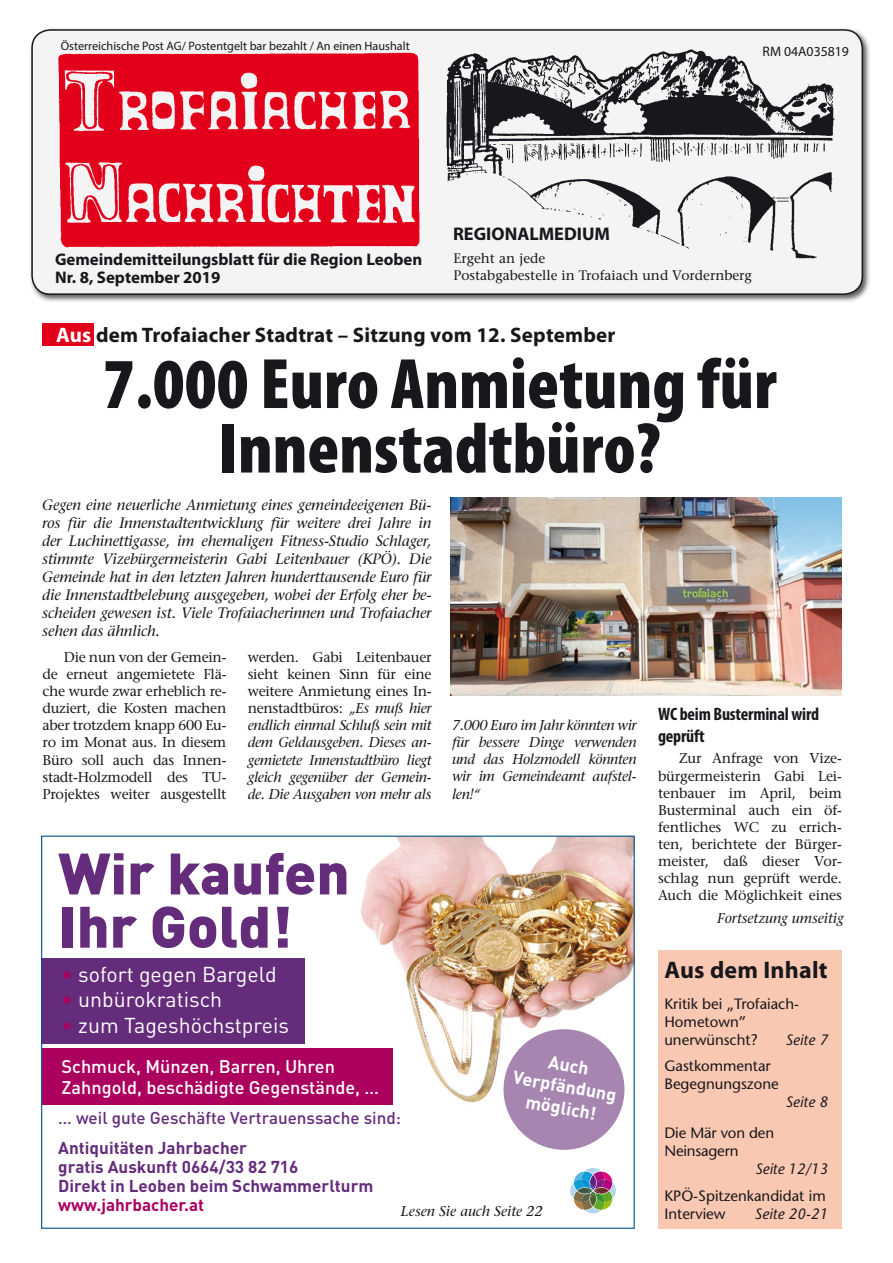
<style>
.page{position:relative;width:893px;height:1263px;background:#fff}
.page>*{position:absolute;margin:0;border:0;box-sizing:border-box;transform-origin:0 0}
.t1{font:900 condensed 72px/64.5px "Myriad Pro";color:#1a171c;text-align:center}
.t2{font:900 57.45px/53.2px "DIN";color:#642c7b}
.t3{font:700 24px "Myriad Pro";letter-spacing:.01em;color:#1a171c}
.t4{font:21.3px "DIN";color:#fff}
.t5{font:700 21px "Myriad Pro";letter-spacing:.01em;color:#1a171c}
.t6{font:700 18.3px "Myriad Pro";color:#1a171c}
.t7{font:500 18.15px/21.8px "DIN";color:#fff}
.t8{font:700 condensed 18px/21.6px "Myriad Pro";letter-spacing:-.01em;color:#1a171c}
.t9{font:700 18px/21.6px "DIN";color:#fff;text-align:center}
.t10{font:700 16.95px/19.2px "DIN";color:#642c7b}
.t11{font:500 16.95px "DIN";color:#642c7b}
.t12{font:700 16.95px "DIN";color:#ac005f}
.t13{font:700 16.8px/18.3px "Myriad Pro";color:#1a171c}
.t14{font:italic 15px/18px "Stone Serif";letter-spacing:-.01em;color:#1a171c;text-align:justify}
.t15{font:15px/18px "Stone Sans";color:#1a171c}
.t16{font:italic 15px "Stone Sans";color:#1a171c}
.t17{font:14.25px/17.1px "Stone Serif";letter-spacing:-.02em;color:#1a171c;text-align:justify}
.t18{font:italic 14.25px/17.1px "Stone Serif";letter-spacing:-.02em;color:#1a171c;text-align:justify}
.t19{font:italic 14.25px "Stone Serif";color:#1a171c}
.t20{font:13.8px/16.5px "Stone Serif";color:#1a171c}
.t21{font:13.8px "Myriad Pro";color:#1a171c}
.t22{font:12.3px "Myriad Pro";color:#1a171c}
.s1{color:#fff}
.s2{font-style:normal}
.s3{color:#ac005f}
</style>
<div class="page">
<img style="left:259px;top:838px;width:374px;height:295px">
<div style="left:42px;top:1048px;width:350px;height:56px;background:#ac005f"></div>
<div style="left:42px;top:959px;width:263px;height:85px;background:#642c7b"></div>
<div style="left:504px;top:1029px;width:120px;height:121px;background:#a686b1;border-radius:50%"></div>
<div style="left:585px;top:1168px;width:16px;height:6px;background:#b1d6ef;border-radius:50%"></div>
<svg style="left:609px;top:1183px;width:7px;height:15px"></svg>
<div style="left:585px;top:1207px;width:16px;height:6px;background:#b1d6ef;border-radius:50%"></div>
<svg style="left:570px;top:1183px;width:7px;height:15px"></svg>
<svg style="left:572px;top:1171px;width:42px;height:39px;background:#8b8d8f"></svg>
<img style="left:30px;top:28px;width:840px;height:274px">
<div style="left:32px;top:30px;width:830px;height:264px;background:#f4f4f5;border-radius:18px"></div>
<div style="left:31px;top:29px;width:832px;height:266px;border:2px solid #1a171c;border-radius:18px"></div>
<img style="left:446px;top:49px;width:389px;height:210px">
<img style="left:58px;top:52px;width:362px;height:196px">
<div style="left:658px;top:950px;width:183px;height:278px;background:#f9c8b2"></div>
<div style="left:43px;top:323px;width:51px;height:23px;background:#e2001a"></div>
<img style="left:451px;top:497px;width:390px;height:198px">
<p class="t22" style="left:61px;top:38px;width:350px">Österreichische Post AG/ Postentgelt bar bezahlt / An einen Haushalt</p>
<p class="t21" style="left:763px;top:43px;width:88px">RM 04A035819</p>
<p class="t13" style="left:55px;top:249px;width:369px">Gemeindemitteilungsblatt für die Region Leoben<br>Nr. 8, September 2019</p>
<p class="t6" style="left:453px;top:222px;width:159px">REGIONALMEDIUM</p>
<p class="t20" style="left:453px;top:250px;width:300px">Ergeht an jede<br>Postabgabestelle in Trofaiach und Vordernberg</p>
<h3 class="t5" style="left:56px;top:321px;width:561px"><span class="s1">Aus</span> dem Trofaiacher Stadtrat – Sitzung vom 12. September</h3>
<h1 class="t1" style="left:103px;top:350px;width:675px">7.000 Euro Anmietung für<br>Innenstadtbüro?</h1>
<p class="t14" style="left:42px;top:496px;width:391px">Gegen eine neuerliche Anmietung eines gemeindeeigenen Bü&shy;ros für die Innenstadtentwicklung für weitere drei Jahre in der Luchinettigasse, im ehemaligen Fitness-Studio Schlager, stimmte Vizebürgermeisterin Gabi Leitenbauer (KPÖ). Die Gemeinde hat in den letzten Jahren hunderttausende Euro für die Innenstadtbelebung ausgegeben, wobei der Erfolg eher be&shy;scheiden gewesen ist. Viele Trofaiacherinnen und Trofaiacher sehen das ähnlich.</p>
<p class="t17" style="left:43px;top:648px;width:185px;text-indent:21px">Die nun von der Gemein&shy;de erneut angemietete Flä&shy;che wurde zwar erheblich re&shy;duziert, die Kosten machen aber trotzdem knapp 600 Eu&shy;ro im Monat aus. In diesem Büro soll auch das Innen&shy;stadt-Holzmodell des TU-Projektes weiter ausgestellt</p>
<p class="t18" style="left:248px;top:648px;width:185px"><span class="s2">werden. Gabi Leitenbauer sieht keinen Sinn für eine weitere Anmietung eines In&shy;nenstadtbüros:</span> „Es muß hier endlich einmal Schluß sein mit dem Geldausgeben. Dieses an&shy;gemietete Innenstadtbüro liegt gleich gegenüber der Gemein&shy;de. Die Ausgaben von mehr als</p>
<h2 class="t2" style="left:58px;top:844px;width:293px">Wir kaufen<br>Ihr Gold!</h2>
<p class="t18" style="left:452px;top:717px;width:186px">7.000 Euro im Jahr könnten wir für bessere Dinge verwenden und das Holzmodell könnten wir im Gemeindeamt aufstel&shy;len!“</p>
<p class="t8" style="left:658px;top:703px;width:163px">WC beim Busterminal wird geprüft</p>
<p class="t17" style="left:658px;top:750px;width:185px;text-indent:21px">Zur Anfrage von Vize&shy;bürgermeisterin Gabi Lei&shy;tenbauer im April, beim Busterminal auch ein öf&shy;fentliches WC zu errich&shy;ten, berichtete der Bürger&shy;meister, daß dieser Vor&shy;schlag nun geprüft werde.<br>Auch die Möglichkeit eines</p>
<p class="t19" style="left:717px;top:910px;width:128px">Fortsetzung umseitig</p>
<h3 class="t4" style="left:62px;top:961px;width:217px"><span class="s3">•</span> sofort gegen Bargeld</h3>
<h3 class="t4" style="left:62px;top:986px;width:162px"><span class="s3">•</span> unbürokratisch</h3>
<h3 class="t4" style="left:62px;top:1012px;width:229px"><span class="s3">•</span> zum Tageshöchstpreis</h3>
<p class="t7" style="left:62px;top:1054px;width:319px">Schmuck, Münzen, Barren, Uhren<br>Zahngold, beschädigte Gegenstände, …</p>
<p class="t9" style="left:519px;top:1044px;width:106px;rotate:10deg">Auch<br>Verpfändung möglich!</p>
<p class="t11" style="left:58px;top:1107px;width:344px">… weil gute Geschäfte Vertrauenssache sind:</p>
<p class="t10" style="left:58px;top:1137px;width:317px">Antiquitäten Jahrbacher<br>gratis Auskunft 0664/33 82 716<br>Direkt in Leoben beim Schwammerlturm</p>
<p class="t12" style="left:58px;top:1194px;width:147px">www.jahrbacher.at</p>
<p class="t19" style="left:401px;top:1203px;width:143px">Lesen Sie auch Seite 22</p>
<h3 class="t3" style="left:664px;top:954px;width:165px">Aus dem Inhalt</h3>
<p class="t15" style="left:664px;top:994px;width:136px">Kritik bei „Trofaiach-<br>Hometown” unerwünscht?</p>
<p class="t16" style="left:785px;top:1030px;width:44px">Seite 7</p>
<p class="t15" style="left:664px;top:1057px;width:116px">Gastkommentar<br>Begegnungszone</p>
<p class="t16" style="left:785px;top:1093px;width:44px">Seite 8</p>
<p class="t15" style="left:664px;top:1124px;width:111px">Die Mär von den<br>Neinsagern</p>
<p class="t16" style="left:755px;top:1159px;width:74px">Seite 12/13</p>
<p class="t15" style="left:664px;top:1186px;width:163px">KPÖ-Spitzenkandidat im<br>Interview</p>
<p class="t16" style="left:755px;top:1204px;width:75px">Seite 20-21</p>
</div>
